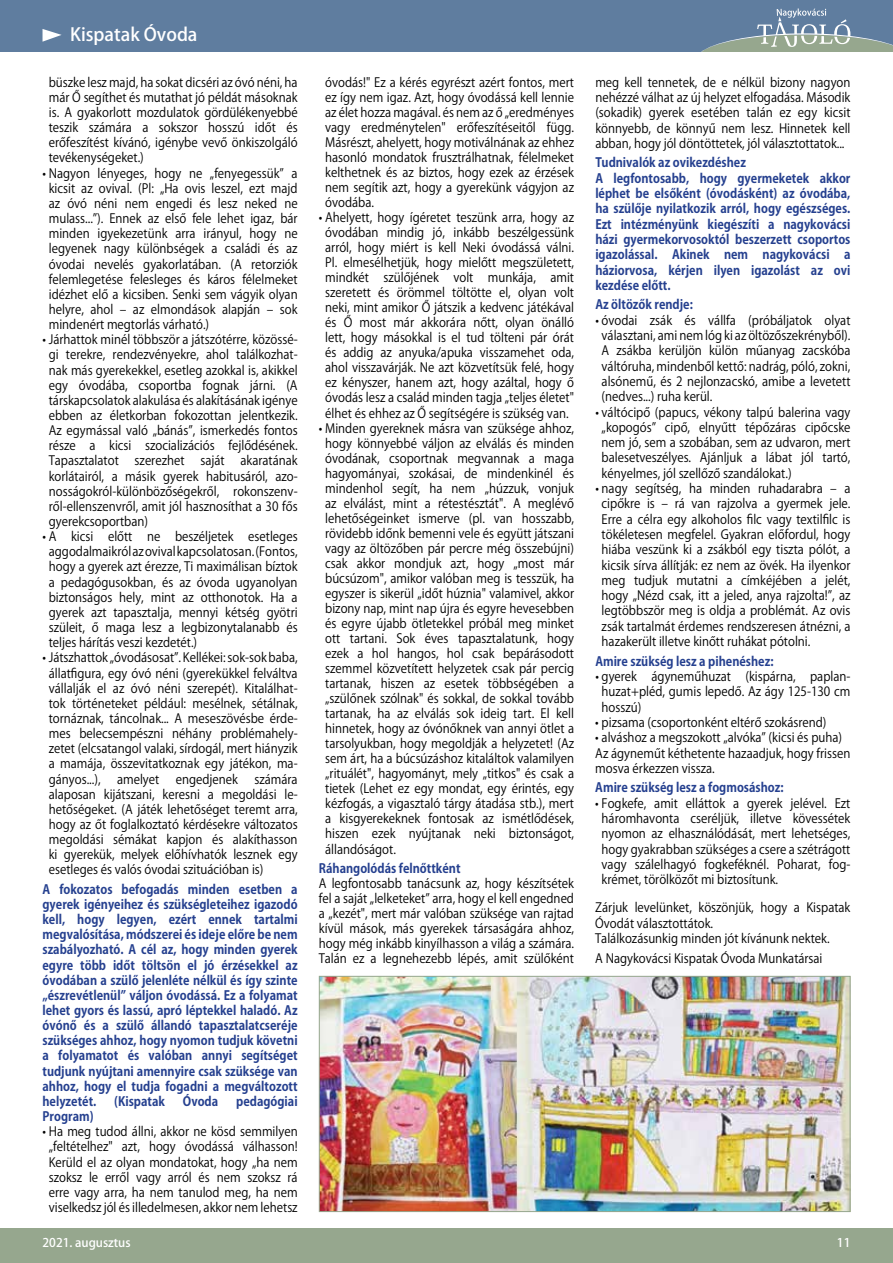
<style>
.page{position:relative;width:893px;height:1263px;background:#fff}
.page>*{position:absolute;margin:0;border:0;box-sizing:border-box;transform-origin:0 0}
.t1{font:500 18px "Koz Go Pr 6 N";color:#fff}
.t2{font:12.75px/15px "Koz Go Pr 6 N";color:#000;text-align:justify;scale:.92 1}
.t3{font:700 12.75px/15.1px "Koz Go Pr 6 N";color:#25408f;text-align:justify;scale:.92 1}
.t4{font:500 12px "Koz Go Pr 6 N";color:#fff}
</style>
<div class="page">
<div style="left:0;top:1229px;width:893px;height:34px;background:#96a78e"></div>
<div style="left:0;top:0;width:893px;height:51px;background:#5f7d9f"></div>
<svg style="left:43px;top:29px;width:19px;height:13px"></svg>
<svg style="left:702px;top:9px;width:191px;height:42px"></svg>
<img style="left:321px;top:978px;width:527px;height:232px">
<div style="left:319px;top:976px;width:531px;height:236px;border:1px solid #96a78e"></div>
<h1 class="t1" style="left:70px;top:25px;width:129px">Kispatak Óvoda</h1>
<p class="t2" style="left:49px;top:75px;width:272px">büszke lesz majd, ha sokat dicséri az óvó néni, ha már Ő segíthet és mutathat jó példát másoknak is. A gyakorlott mozdulatok gördülékenyebbé teszik számára a sokszor hosszú időt és erőfeszítést kívánó, igénybe vevő önkiszolgáló tevékenységeket.)</p>
<p class="t2" style="left:49px;top:166px;width:272px;text-indent:-6px">• Nagyon lényeges, hogy ne „fenyegessük” a kicsit az ovival. (Pl: „Ha ovis leszel, ezt majd az óvó néni nem engedi és lesz neked ne mulass...”). Ennek az első fele lehet igaz, bár minden igyekezetünk arra irányul, hogy ne legyenek nagy különbségek a családi és az óvodai nevelés gyakorlatában. (A retorziók felemlegetése felesleges és káros félelmeket idézhet elő a kicsiben. Senki sem vágyik olyan helyre, ahol – az elmondások alapján – sok mindenért megtorlás várható.)</p>
<p class="t2" style="left:49px;top:332px;width:272px;text-indent:-6px">• Járhattok minél többször a játszótérre, közössé&shy;gi terekre, rendezvényekre, ahol találkozhat&shy;nak más gyerekekkel, esetleg azokkal is, akikkel egy óvodába, csoportba fognak járni. (A társkapcsolatok alakulása és alakításának igénye ebben az életkorban fokozottan jelentkezik.<br>Az egymással való „bánás”, ismerkedés fontos része a kicsi szocializációs fejlődésének.<br>Tapasztalatot szerezhet saját akaratának korlátairól, a másik gyerek habitusáról, azo&shy;nosságokról-különbözőségekről, rokonszenv&shy;ről-ellenszenvről, amit jól hasznosíthat a 30 fős gyerekcsoportban)</p>
<p class="t2" style="left:49px;top:529px;width:272px;text-indent:-6px">• A kicsi előtt ne beszéljetek esetleges aggodalmaikról az ovival kapcsolatosan. (Fontos, hogy a gyerek azt érezze, Ti maximálisan bíztok a pedagógusokban, és az óvoda ugyanolyan biztonságos hely, mint az otthonotok. Ha a gyerek azt tapasztalja, mennyi kétség gyötri szüleit, ő maga lesz a legbizonytalanabb és teljes hárítás veszi kezdetét.)</p>
<p class="t2" style="left:49px;top:650px;width:272px;text-indent:-6px">• Játszhattok „óvodásosat”. Kellékei: sok-sok baba, állatfigura, egy óvó néni (gyerekükkel felváltva vállalják el az óvó néni szerepét). Kitalálhat&shy;tok történeteket például: mesélnek, sétálnak, tornáznak, táncolnak... A meseszövésbe érde&shy;mes belecsempészni néhány problémahely&shy;zetet (elcsatangol valaki, sírdogál, mert hiányzik a mamája, összevitatkoznak egy játékon, ma&shy;gányos...),</p>
<p class="t2" style="left:117px;top:772px;width:47px">amelyet</p>
<p class="t2" style="left:176px;top:772px;width:69px">engedjenek</p>
<p class="t2" style="left:49px;top:771px;width:272px;text-indent:206px">számára alaposan kijátszani, keresni a megoldási le&shy;hetőségeket. (A játék lehetőséget teremt arra, hogy az őt foglalkoztató kérdésekre változatos megoldási sémákat kapjon és alakíthasson ki gyerekük, melyek előhívhatók lesznek egy esetleges és valós óvodai szituációban is)</p>
<p class="t3" style="left:43px;top:882px;width:279px">A fokozatos befogadás minden esetben a gyerek igényeihez és szükségleteihez igazodó kell, hogy legyen, ezért ennek tartalmi megvalósítása, módszerei és ideje előre be nem szabályozható. A cél az, hogy minden gyerek egyre több időt töltsön el jó érzésekkel az óvodában a szülő jelenléte nélkül és így szinte „észrevétlenül” váljon óvodássá. Ez a folyamat lehet gyors és lassú, apró léptekkel haladó. Az óvónő és a szülő állandó tapasztalatcseréje szükséges ahhoz, hogy nyomon tudjuk követni a folyamatot és valóban annyi segítséget tudjunk nyújtani amennyire csak szüksége van ahhoz, hogy el tudja fogadni a megváltozott helyzetét.</p>
<p class="t3" style="left:114px;top:1094px;width:57px">(Kispatak</p>
<p class="t3" style="left:183px;top:1094px;width:40px">Óvoda</p>
<p class="t3" style="left:236px;top:1094px;width:68px">pedagógiai</p>
<p class="t3" style="left:43px;top:1109px;width:57px">Program)</p>
<p class="t2" style="left:43px;top:1124px;width:279px;text-align:center">• Ha meg tudod állni, akkor ne kösd semmilyen „feltételhez" azt, hogy óvodássá válhasson!<br>Kerüld el az olyan mondatokat, hogy „ha nem szoksz le erről vagy arról és nem szoksz rá erre vagy arra, ha nem tanulod meg, ha nem viselkedsz jól és illedelmesen, akkor nem lehetsz</p>
<p class="t2" style="left:325px;top:75px;width:272px">óvodás!" Ez a kérés egyrészt azért fontos, mert ez így nem igaz. Azt, hogy óvodássá kell lennie az élet hozza magával. és nem az ő „eredményes vagy eredménytelen" erőfeszítéseitől függ.<br>Másrészt, ahelyett, hogy motiválnának az ehhez hasonló mondatok frusztrálhatnak, félelmeket kelthetnek és az biztos, hogy ezek az érzések nem segítik azt, hogy a gyerekünk vágyjon az óvodába.</p>
<p class="t2" style="left:319px;top:210px;width:279px;text-align:center">• Ahelyett, hogy ígéretet teszünk arra, hogy az óvodában mindig jó, inkább beszélgessünk arról, hogy miért is kell Neki óvodássá válni.<br>Pl. elmesélhetjük, hogy mielőtt megszületett, mindkét szülőjének volt munkája, amit szeretett és örömmel töltötte el, olyan volt neki, mint amikor Ő játszik a kedvenc játékával és Ő most már akkorára nőtt, olyan önálló lett, hogy másokkal is el tud tölteni pár órát és addig az anyuka/apuka visszamehet oda, ahol visszavárják. Ne azt közvetítsük felé, hogy ez kényszer, hanem azt, hogy azáltal, hogy ő óvodás lesz a család minden tagja „teljes életet" élhet és ehhez az Ő segítségére is szükség van.</p>
<p class="t2" style="left:325px;top:421px;width:272px;text-indent:-6px">• Minden gyereknek másra van szüksége ahhoz, hogy könnyebbé váljon az elválás és minden óvodának, csoportnak megvannak a maga hagyományai, szokásai, de mindenkinél és mindenhol segít, ha nem „húzzuk, vonjuk az elválást, mint a rétestésztát". A meglévő lehetőségeinket ismerve (pl. van hosszabb, rövidebb időnk bemenni vele és együtt játszani vagy az öltözőben pár percre még összebújni) csak akkor mondjuk azt, hogy „most már búcsúzom", amikor valóban meg is tesszük, ha egyszer is sikerül „időt húznia" valamivel, akkor bizony nap, mint nap újra és egyre hevesebben és egyre újabb ötletekkel próbál meg minket ott tartani. Sok éves tapasztalatunk, hogy ezek a hol hangos, hol csak bepárásodott szemmel közvetített helyzetek csak pár percig tartanak, hiszen az esetek többségében a „szülőnek szólnak" és sokkal, de sokkal tovább tartanak, ha az elválás sok ideig tart. El kell hinnetek, hogy az óvónőknek van annyi ötlet a tarsolyukban, hogy megoldják a helyzetet! (Az sem árt, ha a búcsúzáshoz kitaláltok valamilyen „rituálét", hagyományt, mely „titkos" és csak a tietek (Lehet ez egy mondat, egy érintés, egy kézfogás, a vigasztaló tárgy átadása stb.), mert a kisgyerekeknek fontosak az ismétlődések, hiszen ezek nyújtanak neki biztonságot, állandóságot.</p>
<p class="t3" style="left:319px;top:861px;width:155px">Ráhangolódás felnőttként</p>
<p class="t2" style="left:319px;top:876px;width:279px">A legfontosabb tanácsunk az, hogy készítsétek fel a saját „lelketeket” arra, hogy el kell engedned a „kezét", mert már valóban szüksége van rajtad kívül mások, más gyerekek társaságára ahhoz, hogy még inkább kinyílhasson a világ a számára.<br>Talán ez a legnehezebb lépés, amit szülőként</p>
<p class="t2" style="left:595px;top:75px;width:279px">meg kell tennetek, de e nélkül bizony nagyon nehézzé válhat az új helyzet elfogadása. Második (sokadik) gyerek esetében talán ez egy kicsit könnyebb, de könnyű nem lesz. Hinnetek kell abban, hogy jól döntöttetek, jól választottatok...</p>
<p class="t3" style="left:595px;top:155px;width:279px;text-align:left">Tudnivalók az ovikezdéshez<br>A legfontosabb, hogy gyermeketek akkor léphet be elsőként (óvodásként) az óvodába, ha szülője nyilatkozik arról, hogy egészséges.<br>Ezt intézményünk kiegészíti a nagykovácsi házi gyermekorvosoktól beszerzett csoportos igazolással. Akinek nem nagykovácsi a háziorvosa, kérjen ilyen igazolást az ovi kezdése előtt.</p>
<p class="t3" style="left:595px;top:297px;width:108px">Az öltözők rendje:</p>
<p class="t2" style="left:602px;top:313px;width:272px;text-indent:-6px">• óvodai zsák és vállfa (próbáljatok olyat választani, ami nem lóg ki az öltözőszekrényből).<br>A zsákba kerüljön külön műanyag zacskóba váltóruha, mindenből kettő: nadrág, póló, zokni, alsónemű, és 2 nejlonzacskó, amibe a levetett (nedves...) ruha kerül.</p>
<p class="t2" style="left:602px;top:404px;width:272px;text-indent:-6px">• váltócipő (papucs, vékony talpú balerina vagy „kopogós” cipő, elnyűtt tépőzáras cipőcske nem jó, sem a szobában, sem az udvaron, mert balesetveszélyes. Ajánljuk a lábat jól tartó, kényelmes, jól szellőző szandálokat.)</p>
<p class="t2" style="left:602px;top:481px;width:272px;text-indent:-6px">• nagy segítség, ha minden ruhadarabra – a cipőkre is – rá van rajzolva a gyermek jele.<br>Erre a célra egy alkoholos filc vagy textilfilc is tökéletesen megfelel. Gyakran előfordul, hogy hiába veszünk ki a zsákból egy tiszta pólót, a kicsik sírva állítják: ez nem az övék. Ha ilyenkor meg tudjuk mutatni a címkéjében a jelét, hogy „Nézd csak, itt a jeled, anya rajzolta!”, az legtöbbször meg is oldja a problémát. Az ovis zsák tartalmát érdemes rendszeresen átnézni, a hazakerült illetve kinőtt ruhákat pótolni.</p>
<p class="t3" style="left:595px;top:654px;width:195px">Amire szükség lesz a pihenéshez:</p>
<p class="t2" style="left:602px;top:669px;width:272px;text-indent:-6px">• gyerek ágyneműhuzat (kispárna, paplan&shy;huzat+pléd, gumis lepedő. Az ágy 125-130 cm hosszú)</p>
<p class="t2" style="left:595px;top:715px;width:253px">• pizsama (csoportonként eltérő szokásrend)</p>
<p class="t2" style="left:595px;top:730px;width:279px;text-align:left">• alváshoz a megszokott „alvóka” (kicsi és puha)<br>Az ágyneműt kéthetente hazaadjuk, hogy frissen mosva érkezzen vissza.</p>
<p class="t3" style="left:595px;top:780px;width:206px">Amire szükség lesz a fogmosáshoz:</p>
<p class="t2" style="left:602px;top:796px;width:272px;text-indent:-6px">• Fogkefe, amit elláttok a gyerek jelével. Ezt háromhavonta cseréljük, illetve kövessétek nyomon az elhasználódását, mert lehetséges, hogy gyakrabban szükséges a csere a szétrágott vagy szálelhagyó fogkeféknél. Poharat, fog&shy;krémet, törölközőt mi biztosítunk.</p>
<p class="t2" style="left:595px;top:900px;width:279px;text-align:left">Zárjuk levelünket, köszönjük, hogy a Kispatak<br>Óvodát választottátok.<br>Találkozásunkig minden jót kívánunk nektek.</p>
<p class="t2" style="left:595px;top:950px;width:248px">A Nagykovácsi Kispatak Óvoda Munkatársai</p>
<p class="t4" style="left:43px;top:1236px;width:90px">2021. augusztus</p>
<p class="t4" style="left:837px;top:1236px;width:15px">11</p>
</div>
